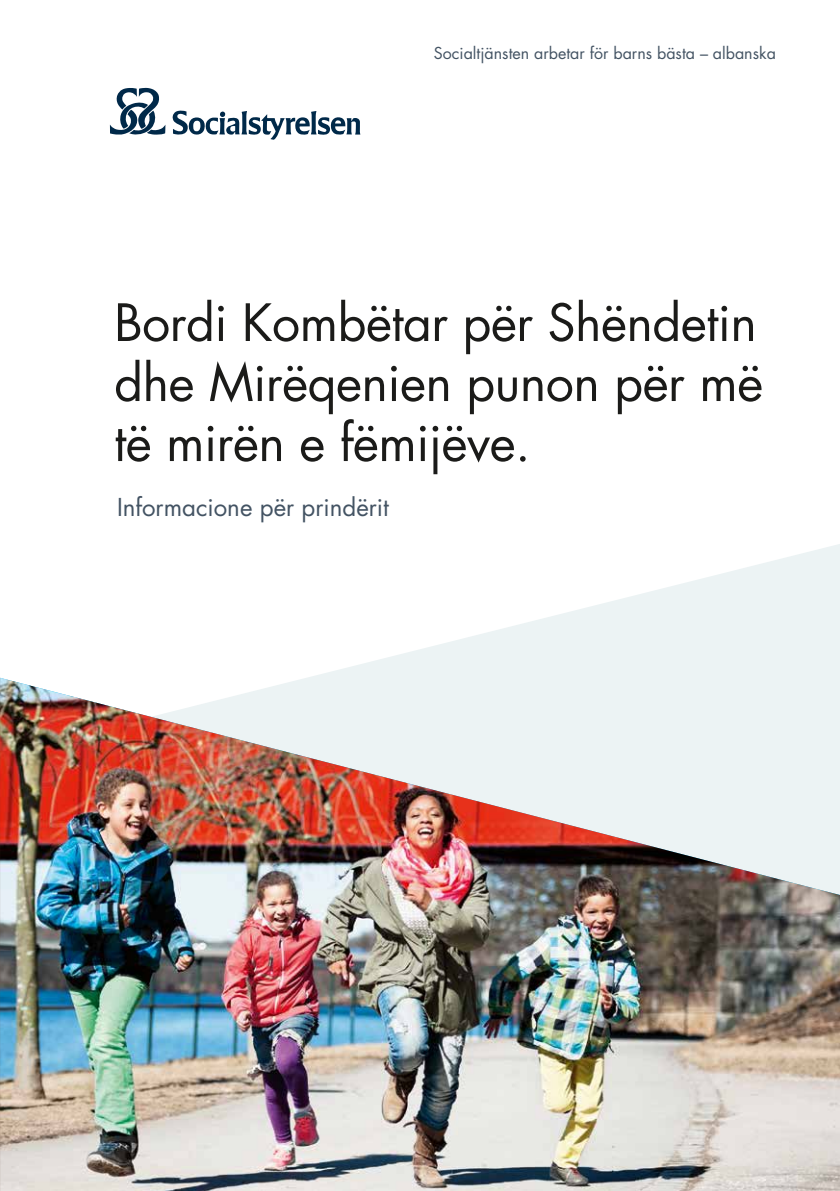
<style>
.page{position:relative;width:840px;height:1191px;background:#fff}
.page>*{position:absolute;margin:0;border:0;box-sizing:border-box;transform-origin:0 0}
.t1{font:50px/60px "Futura Std";letter-spacing:-.01em;color:#1b1b19}
.t2{font:24px "Futura Std";color:#435363}
.t3{font:16px "Futura Std";color:#435363}
</style>
<div class="page">
<svg style="left:308px;top:544px;width:531px;height:134px"></svg>
<img style="left:0;top:678px;width:839px;height:513px">
<svg style="left:110px;top:88px;width:55px;height:47px"></svg>
<svg style="left:172px;top:110px;width:188px;height:30px"></svg>
<p class="t3" style="left:433px;top:43px;width:343px">Socialtjänsten arbetar för barns bästa – albanska</p>
<p class="t1" style="left:114px;top:293px;width:650px">Bordi Kombëtar për Shëndetin dhe Mirëqenien punon për më të mirën e fëmijëve.</p>
<p class="t2" style="left:117px;top:491px;width:273px">Informacione për prindërit</p>
</div>
